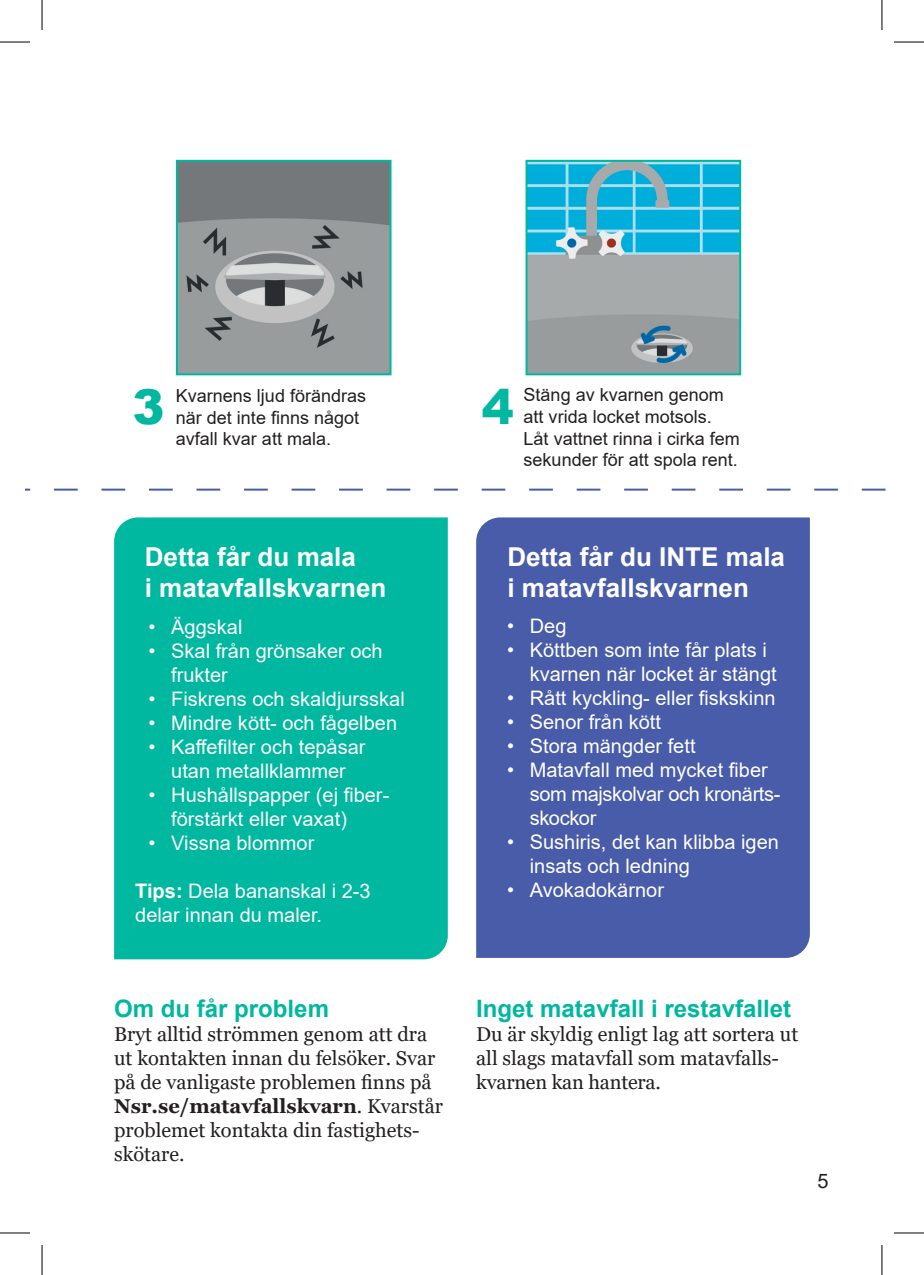
<style>
.page{position:relative;width:924px;height:1275px;background:#fff}
.page>*{position:absolute;margin:0;border:0;box-sizing:border-box;transform-origin:0 0}
.t1{font:900 48px "Arial";color:#00b7a0}
.t2{font:700 26px/31.2px "Arial";color:#fff}
.t3{font:700 24px "Arial";color:#00b7a0}
.t4{font:20px/24px "Arial";color:#fff}
.t5{font:20px/24px "Georgia";color:#231f20}
.t6{font:20px/24px "Arial";letter-spacing:-.02em;color:#fff}
.t7{font:20px "Arial";color:#231f20}
.t8{font:18px/21.6px "Arial";color:#231f20}
.s1{font-weight:700}
</style>
<div class="page">
<div style="left:476px;top:517px;width:333px;height:441px;background:#485ca9"></div>
<div style="left:114px;top:517px;width:333px;height:442px;background:#00b7a0"></div>
<img style="left:528px;top:163px;width:209px;height:209px">
<div style="left:525px;top:160px;width:215px;height:215px;border:2px solid #00b7a0"></div>
<img style="left:179px;top:163px;width:209px;height:209px">
<div style="left:176px;top:160px;width:215px;height:215px;border:2px solid #00b7a0"></div>
<svg style="left:25px;top:488px;width:861px;height:2px"></svg>
<hr style="left:0;top:42px;width:30px;height:1px;background:#000">
<hr style="left:893px;top:42px;width:30px;height:1px;background:#000">
<hr style="left:0;top:1232px;width:30px;height:1px;background:#000">
<hr style="left:893px;top:1232px;width:30px;height:1px;background:#000">
<hr style="left:42px;top:0;width:1px;height:30px;background:#000">
<hr style="left:42px;top:1245px;width:1px;height:30px;background:#000">
<hr style="left:881px;top:0;width:1px;height:30px;background:#000">
<hr style="left:881px;top:1245px;width:1px;height:30px;background:#000">
<h1 class="t1" style="left:132px;top:372px;width:34px">3</h1>
<p class="t8" style="left:176px;top:385px;width:192px">Kvarnens ljud förändras när det inte finns något avfall kvar att mala.</p>
<h2 class="t2" style="left:145px;top:541px;width:243px">Detta får du mala<br>i matavfallskvarnen</h2>
<p class="t4" style="left:148px;top:615px;width:95px">• Äggskal</p>
<p class="t4" style="left:171px;top:639px;width:213px;text-indent:-23px">• Skal från grönsaker och frukter</p>
<p class="t4" style="left:148px;top:687px;width:258px">• Fiskrens och skaldjursskal</p>
<p class="t4" style="left:148px;top:711px;width:250px">• Mindre kött- och fågelben</p>
<p class="t4" style="left:148px;top:735px;width:218px;text-align:center">• Kaffefilter och tepåsar utan metallklammer</p>
<p class="t4" style="left:171px;top:783px;width:219px;text-indent:-23px">• Hushållspapper (ej fiber&shy;förstärkt eller vaxat)</p>
<p class="t4" style="left:148px;top:831px;width:167px">• Vissna blommor</p>
<p class="t4" style="left:135px;top:879px;width:237px"><span class="s1">Tips:</span> Dela bananskal i 2-3 delar innan du maler.</p>
<p class="t3" style="left:114px;top:991px;width:216px">Om du får problem</p>
<p class="t5" style="left:114px;top:1022px;width:330px">Bryt alltid strömmen genom att dra ut kontakten innan du felsöker. Svar på de vanligaste problemen finns på<br><span class="s1">Nsr.se/matavfallskvarn</span>. Kvarstår problemet kontakta din fastighets&shy;skötare.</p>
<h1 class="t1" style="left:481px;top:372px;width:34px">4</h1>
<p class="t8" style="left:523px;top:384px;width:218px">Stäng av kvarnen genom att vrida locket motsols.<br>Låt vattnet rinna i cirka fem sekunder för att spola rent.</p>
<h2 class="t2" style="left:507px;top:541px;width:279px">Detta får du INTE mala i matavfallskvarnen</h2>
<p class="t4" style="left:507px;top:614px;width:61px">• Deg</p>
<p class="t4" style="left:529px;top:638px;width:248px;text-indent:-23px">• Köttben som inte får plats i kvarnen när locket är stängt</p>
<p class="t4" style="left:507px;top:686px;width:270px">• Rått kyckling- eller fiskskinn</p>
<p class="t4" style="left:507px;top:710px;width:155px">• Senor från kött</p>
<p class="t4" style="left:507px;top:734px;width:190px">• Stora mängder fett</p>
<p class="t6" style="left:529px;top:758px;width:252px;text-indent:-23px">• Matavfall med mycket fiber som majskolvar och kronärts&shy;skockor</p>
<p class="t4" style="left:529px;top:830px;width:250px;text-indent:-23px">• Sushiris, det kan klibba igen insats och ledning</p>
<p class="t4" style="left:507px;top:878px;width:158px">• Avokadokärnor</p>
<p class="t3" style="left:476px;top:991px;width:316px">Inget matavfall i restavfallet</p>
<p class="t5" style="left:476px;top:1022px;width:323px">Du är skyldig enligt lag att sortera ut all slags matavfall som matavfalls&shy;kvarnen kan hantera.</p>
<p class="t7" style="left:817px;top:1167px;width:13px">5</p>
</div>
